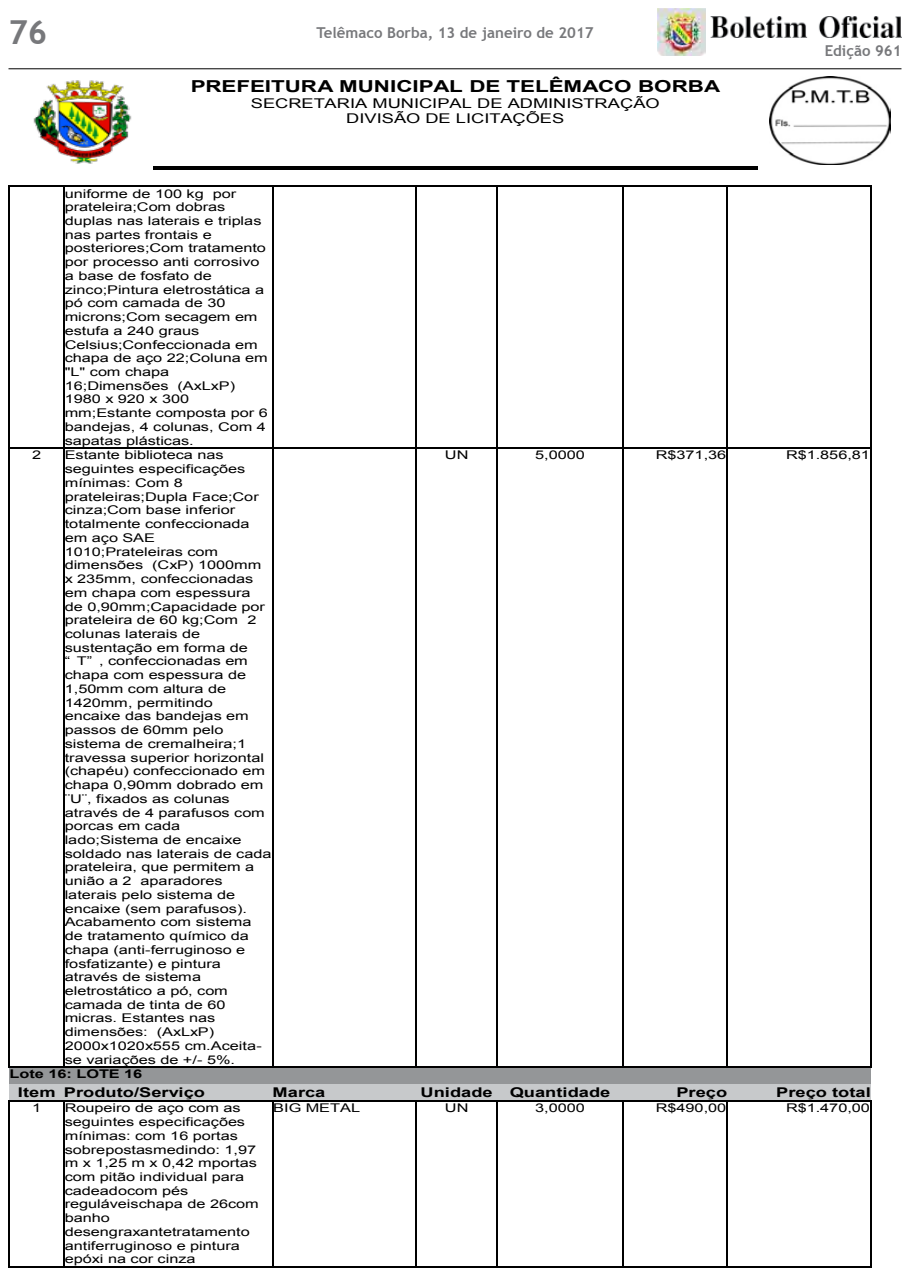
<style>
.page{position:relative;width:910px;height:1280px;background:#fff}
.page>*{position:absolute;margin:0;border:0;box-sizing:border-box;transform-origin:0 0}
.t1{font:700 33px "Trebuchet MS";color:#77787b}
.t2{font:700 16.5px "Arial";letter-spacing:-.005em;color:#000;scale:1.36 1}
.t3{font:700 15px "Trebuchet MS";color:#77787b}
.t4{font:700 13.5px "Arial";color:#000;scale:1.36 1}
.t5{font:13.5px/15.6px "Arial";color:#000;text-align:center;scale:1.36 1}
.t6{font:12px/13.8px "Arial";letter-spacing:-.005em;color:#000;scale:1.36 1}
.t7{font:700 12px "Arial";color:#000;scale:1.36 1}
</style>
<div class="page">
<img style="left:657px;top:9px;width:48px;height:47px">
<img style="left:710px;top:17px;width:191px;height:21px">
<hr style="left:9px;top:68px;width:892px;height:1px;background:#000">
<hr style="left:153px;top:166px;width:604px;height:3px;background:#000">
<img style="left:33px;top:80px;width:99px;height:84px">
<img style="left:770px;top:77px;width:120px;height:88px">
<hr style="left:10px;top:185px;width:53px;height:2px;background:#000">
<hr style="left:65px;top:185px;width:207px;height:2px;background:#000">
<hr style="left:273px;top:185px;width:142px;height:2px;background:#000">
<hr style="left:417px;top:185px;width:79px;height:2px;background:#000">
<hr style="left:498px;top:185px;width:124px;height:2px;background:#000">
<hr style="left:624px;top:185px;width:102px;height:2px;background:#000">
<hr style="left:727px;top:185px;width:143px;height:2px;background:#000">
<hr style="left:9px;top:187px;width:1px;height:260px;background:#000">
<hr style="left:63px;top:187px;width:2px;height:260px;background:#000">
<hr style="left:272px;top:187px;width:1px;height:260px;background:#000">
<hr style="left:415px;top:187px;width:2px;height:260px;background:#000">
<hr style="left:496px;top:187px;width:2px;height:260px;background:#000">
<hr style="left:622px;top:187px;width:2px;height:260px;background:#000">
<hr style="left:726px;top:187px;width:1px;height:260px;background:#000">
<hr style="left:870px;top:187px;width:1px;height:260px;background:#000">
<hr style="left:10px;top:447px;width:53px;height:2px;background:#000">
<hr style="left:65px;top:447px;width:207px;height:2px;background:#000">
<hr style="left:273px;top:447px;width:142px;height:2px;background:#000">
<hr style="left:417px;top:447px;width:79px;height:2px;background:#000">
<hr style="left:498px;top:447px;width:124px;height:2px;background:#000">
<hr style="left:624px;top:447px;width:102px;height:2px;background:#000">
<hr style="left:727px;top:447px;width:143px;height:2px;background:#000">
<hr style="left:9px;top:449px;width:1px;height:617px;background:#000">
<hr style="left:63px;top:449px;width:2px;height:617px;background:#000">
<hr style="left:272px;top:449px;width:1px;height:617px;background:#000">
<hr style="left:415px;top:449px;width:2px;height:617px;background:#000">
<hr style="left:496px;top:449px;width:2px;height:617px;background:#000">
<hr style="left:622px;top:449px;width:2px;height:617px;background:#000">
<hr style="left:726px;top:449px;width:1px;height:617px;background:#000">
<hr style="left:870px;top:449px;width:1px;height:617px;background:#000">
<svg style="left:9px;top:1081px;width:862px;height:4px;background:#a0a2a4"></svg>
<div style="left:9px;top:1067px;width:862px;height:14px;background:#949698"></div>
<hr style="left:12px;top:1066px;width:51px;height:1px;background:#000">
<hr style="left:65px;top:1066px;width:207px;height:1px;background:#000">
<hr style="left:273px;top:1066px;width:142px;height:1px;background:#000">
<hr style="left:417px;top:1066px;width:79px;height:1px;background:#000">
<hr style="left:498px;top:1066px;width:124px;height:1px;background:#000">
<hr style="left:624px;top:1066px;width:102px;height:1px;background:#000">
<hr style="left:727px;top:1066px;width:143px;height:1px;background:#000">
<div style="left:9px;top:1085px;width:55px;height:15px;background:#c7c9cb"></div>
<div style="left:64px;top:1085px;width:208px;height:15px;background:#c7c9cb"></div>
<div style="left:272px;top:1085px;width:144px;height:15px;background:#c7c9cb"></div>
<div style="left:416px;top:1085px;width:81px;height:15px;background:#c7c9cb"></div>
<div style="left:497px;top:1085px;width:126px;height:15px;background:#c7c9cb"></div>
<div style="left:623px;top:1085px;width:104px;height:15px;background:#c7c9cb"></div>
<div style="left:727px;top:1085px;width:144px;height:15px;background:#c7c9cb"></div>
<hr style="left:12px;top:1100px;width:51px;height:1px;background:#000">
<hr style="left:66px;top:1100px;width:206px;height:1px;background:#000">
<hr style="left:275px;top:1100px;width:140px;height:1px;background:#000">
<hr style="left:418px;top:1100px;width:78px;height:1px;background:#000">
<hr style="left:499px;top:1100px;width:123px;height:1px;background:#000">
<hr style="left:625px;top:1100px;width:101px;height:1px;background:#000">
<hr style="left:729px;top:1100px;width:141px;height:1px;background:#000">
<hr style="left:9px;top:1101px;width:1px;height:165px;background:#000">
<hr style="left:10px;top:1266px;width:53px;height:1px;background:#000">
<hr style="left:63px;top:1101px;width:2px;height:165px;background:#000">
<hr style="left:65px;top:1266px;width:207px;height:1px;background:#000">
<hr style="left:272px;top:1101px;width:1px;height:165px;background:#000">
<hr style="left:273px;top:1266px;width:142px;height:1px;background:#000">
<hr style="left:415px;top:1101px;width:2px;height:165px;background:#000">
<hr style="left:417px;top:1266px;width:79px;height:1px;background:#000">
<hr style="left:496px;top:1101px;width:2px;height:165px;background:#000">
<hr style="left:498px;top:1266px;width:124px;height:1px;background:#000">
<hr style="left:622px;top:1101px;width:2px;height:165px;background:#000">
<hr style="left:624px;top:1266px;width:102px;height:1px;background:#000">
<hr style="left:726px;top:1101px;width:1px;height:165px;background:#000">
<hr style="left:727px;top:1266px;width:143px;height:1px;background:#000">
<hr style="left:870px;top:1101px;width:1px;height:165px;background:#000">
<h1 class="t1" style="left:9px;top:12px;width:40px">76</h1>
<p class="t3" style="left:316px;top:23px;width:279px">Telêmaco Borba, 13 de janeiro de 2017</p>
<h2 class="t2" style="left:191px;top:75px;width:391px">PREFEITURA MUNICIPAL DE TELÊMACO BORBA</h2>
<p class="t5" style="left:251px;top:95px;width:302px">SECRETARIA MUNICIPAL DE ADMINISTRAÇÃO<br>DIVISÃO DE LICITAÇÕES</p>
<p class="t6" style="left:65px;top:187px;width:151px">uniforme de 100 kg por prateleira;Com dobras duplas nas laterais e triplas nas partes frontais e posteriores;Com tratamento por processo anti corrosivo a base de fosfato de zinco;Pintura eletrostática a pó com camada de 30 microns;Com secagem em estufa a 240 graus<br>Celsius;Confeccionada em chapa de aço 22;Coluna em "L" com chapa<br>16;Dimensões (AxLxP)<br>1980 x 920 x 300 mm;Estante composta por 6 bandejas, 4 colunas, Com 4 sapatas plásticas.</p>
<p class="t3" style="left:825px;top:41px;width:78px">Edição 961</p>
<p class="t6" style="left:32px;top:448px;width:8px">2</p>
<p class="t6" style="left:65px;top:448px;width:154px">Estante biblioteca nas seguintes especificações mínimas: Com 8 prateleiras;Dupla Face;Cor cinza;Com base inferior totalmente confeccionada em aço SAE<br>1010;Prateleiras com dimensões (CxP) 1000mm x 235mm, confeccionadas em chapa com espessura de 0,90mm;Capacidade por prateleira de 60 kg;Com 2 colunas laterais de sustentação em forma de<br>“ T” , confeccionadas em chapa com espessura de<br>1,50mm com altura de<br>1420mm, permitindo<br>encaixe das bandejas em passos de 60mm pelo sistema de cremalheira;1 travessa superior horizontal (chapéu) confeccionado em chapa 0,90mm dobrado em ¨U¨, fixados as colunas através de 4 parafusos com porcas em cada lado;Sistema de encaixe soldado nas laterais de cada prateleira, que permitem a união a 2 aparadores laterais pelo sistema de encaixe (sem parafusos).<br>Acabamento com sistema de tratamento químico da chapa (anti-ferruginoso e fosfatizante) e pintura através de sistema eletrostático a pó, com camada de tinta de 60 micras. Estantes nas dimensões: (AxLxP)<br>2000x1020x555 cm.Aceita&shy;se variações de +/- 5%.</p>
<p class="t6" style="left:445px;top:448px;width:19px">UN</p>
<p class="t6" style="left:535px;top:448px;width:38px">5,0000</p>
<p class="t6" style="left:656px;top:448px;width:53px">R$371,36</p>
<p class="t6" style="left:786px;top:448px;width:63px">R$1.856,81</p>
<p class="t7" style="left:9px;top:1066px;width:99px">Lote 16: LOTE 16</p>
<p class="t4" style="left:18px;top:1083px;width:139px">Item Produto/Serviço</p>
<p class="t4" style="left:272px;top:1083px;width:40px">Marca</p>
<p class="t4" style="left:421px;top:1083px;width:55px">Unidade</p>
<p class="t4" style="left:510px;top:1083px;width:75px">Quantidade</p>
<p class="t4" style="left:676px;top:1083px;width:39px">Preço</p>
<p class="t4" style="left:776px;top:1083px;width:71px">Preço total</p>
<p class="t6" style="left:32px;top:1101px;width:8px">1</p>
<p class="t6" style="left:65px;top:1101px;width:144px">Roupeiro de aço com as seguintes especificações mínimas: com 16 portas sobrepostasmedindo: 1,97 m x 1,25 m x 0,42 mportas com pitão individual para cadeadocom pés reguláveischapa de 26com banho desengraxantetratamento antiferruginoso e pintura epóxi na cor cinza</p>
<p class="t6" style="left:273px;top:1101px;width:65px">BIG METAL</p>
<p class="t6" style="left:445px;top:1101px;width:19px">UN</p>
<p class="t6" style="left:535px;top:1101px;width:38px">3,0000</p>
<p class="t6" style="left:656px;top:1101px;width:53px">R$490,00</p>
<p class="t6" style="left:786px;top:1101px;width:63px">R$1.470,00</p>
</div>
